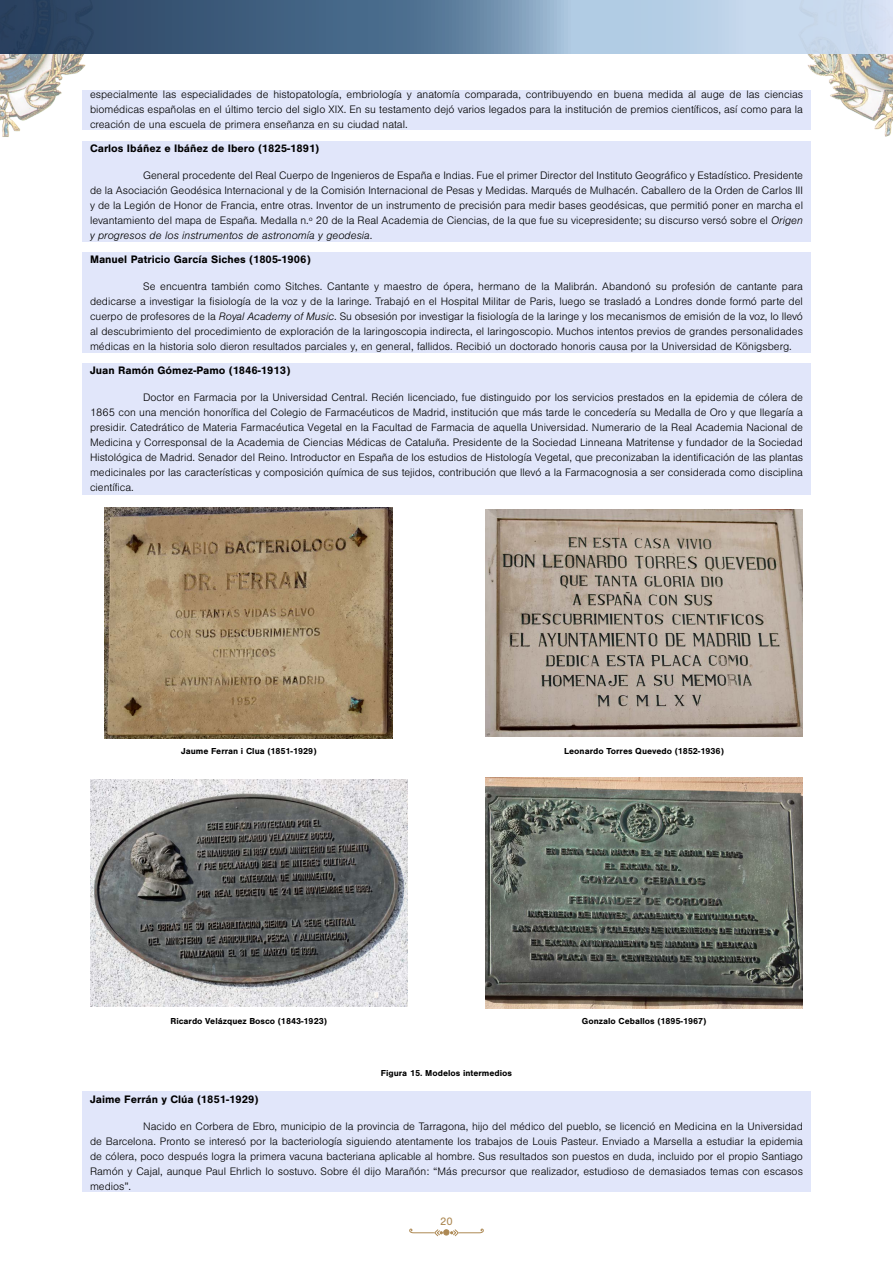
<style>
.page{position:relative;width:893px;height:1263px;background:#fff}
.page>*{position:absolute;margin:0;border:0;box-sizing:border-box;transform-origin:0 0}
.Body_black{font:300 11.25px/15px "Nimbus San";color:#000;text-align:justify}
.Body_subtitle{font:700 11.25px "Nimbus San";color:#000}
.t1{font:11.25px "Nimbus San";color:#ad8954}
.Captions{font:700 9px "Nimbus San";color:#000}
.s1{font-style:italic}
</style>
<div class="page">
<img style="left:0;top:54px;width:94px;height:83px">
<img style="left:798px;top:54px;width:95px;height:83px">
<svg style="left:0;top:0;width:893px;height:54px;background:#748faa"></svg>
<svg style="left:409px;top:1229px;width:75px;height:7px"></svg>
<div style="left:82px;top:90px;width:729px;height:39px;background:#e1e6fa"></div>
<div style="left:82px;top:141px;width:729px;height:101px;background:#e1e6fa"></div>
<div style="left:82px;top:252px;width:729px;height:100px;background:#e1e6fa"></div>
<div style="left:82px;top:363px;width:729px;height:131px;background:#e1e6fa"></div>
<div style="left:82px;top:1091px;width:729px;height:101px;background:#e1e6fa"></div>
<img style="left:485px;top:777px;width:318px;height:231px">
<img style="left:90px;top:779px;width:318px;height:228px">
<img style="left:485px;top:509px;width:318px;height:227px">
<img style="left:105px;top:507px;width:288px;height:231px">
<p class="Body_black" style="left:90px;top:87px;width:714px">especialmente las especialidades de histopatología, embriología y anatomía comparada, contribuyendo en buena medida al auge de las ciencias biomédicas españolas en el último tercio del siglo XIX. En su testamento dejó varios legados para la institución de premios científicos, así como para la creación de una escuela de primera enseñanza en su ciudad natal.</p>
<p class="Body_subtitle" style="left:90px;top:141px;width:231px">Carlos Ibáñez e Ibáñez de Ibero (1825-1891)</p>
<p class="Body_black" style="left:90px;top:168px;width:714px;text-indent:53px">General procedente del Real Cuerpo de Ingenieros de España e Indias. Fue el primer Director del Instituto Geográfico y Estadístico. Presidente de la Asociación Geodésica Internacional y de la Comisión Internacional de Pesas y Medidas. Marqués de Mulhacén. Caballero de la Orden de Carlos III y de la Legión de Honor de Francia, entre otras. Inventor de un instrumento de precisión para medir bases geodésicas, que permitió poner en marcha el levantamiento del mapa de España. Medalla n.º 20 de la Real Academia de Ciencias, de la que fue su vicepresidente; su discurso versó sobre el <span class="s1">Origen y progresos de los instrumentos de astronomía y geodesia</span>.</p>
<p class="Body_subtitle" style="left:90px;top:252px;width:222px">Manuel Patricio García Siches (1805-1906)</p>
<p class="Body_black" style="left:90px;top:279px;width:714px;text-align:left;text-indent:53px">Se encuentra también como Sitches. Cantante y maestro de ópera, hermano de la Malibrán. Abandonó su profesión de cantante para dedicarse a investigar la fisiología de la voz y de la laringe. Trabajó en el Hospital Militar de Paris, luego se trasladó a Londres donde formó parte del cuerpo de profesores de la <span class="s1">Royal Academy of Music</span>. Su obsesión por investigar la fisiología de la laringe y los mecanismos de emisión de la voz, lo llevó al descubrimiento del procedimiento de exploración de la laringoscopia indirecta, el laringoscopio. Muchos intentos previos de grandes personalidades médicas en la historia solo dieron resultados parciales y, en general, fallidos. Recibió un doctorado honoris causa por la Universidad de Königsberg.</p>
<p class="Body_subtitle" style="left:90px;top:363px;width:202px">Juan Ramón Gómez-Pamo (1846-1913)</p>
<p class="Body_black" style="left:90px;top:390px;width:715px;text-indent:53px">Doctor en Farmacia por la Universidad Central. Recién licenciado, fue distinguido por los servicios prestados en la epidemia de cólera de 1865 con una mención honorífica del Colegio de Farmacéuticos de Madrid, institución que más tarde le concedería su Medalla de Oro y que llegaría a presidir. Catedrático de Materia Farmacéutica Vegetal en la Facultad de Farmacia de aquella Universidad. Numerario de la Real Academia Nacional de Medicina y Corresponsal de la Academia de Ciencias Médicas de Cataluña. Presidente de la Sociedad Linneana Matritense y fundador de la Sociedad Histológica de Madrid. Senador del Reino. Introductor en España de los estudios de Histología Vegetal, que preconizaban la identificación de las plantas medicinales por las características y composición química de sus tejidos, contribución que llevó a la Farmacognosia a ser considerada como disciplina científica.</p>
<p class="Captions" style="left:181px;top:745px;width:137px">Jaume Ferran i Clua (1851-1929)</p>
<p class="Captions" style="left:564px;top:745px;width:161px">Leonardo Torres Quevedo (1852-1936)</p>
<p class="Captions" style="left:170px;top:1015px;width:158px">Ricardo Velázquez Bosco (1843-1923)</p>
<p class="Captions" style="left:582px;top:1015px;width:126px">Gonzalo Ceballos (1895-1967)</p>
<p class="Captions" style="left:381px;top:1067px;width:133px">Figura 15. Modelos intermedios</p>
<p class="Body_subtitle" style="left:90px;top:1092px;width:170px">Jaime Ferrán y Clúa (1851-1929)</p>
<p class="Body_black" style="left:90px;top:1119px;width:714px;text-indent:53px">Nacido en Corbera de Ebro, municipio de la provincia de Tarragona, hijo del médico del pueblo, se licenció en Medicina en la Universidad de Barcelona. Pronto se interesó por la bacteriología siguiendo atentamente los trabajos de Louis Pasteur. Enviado a Marsella a estudiar la epidemia de cólera, poco después logra la primera vacuna bacteriana aplicable al hombre. Sus resultados son puestos en duda, incluido por el propio Santiago Ramón y Cajal, aunque Paul Ehrlich lo sostuvo. Sobre él dijo Marañón: “Más precursor que realizador, estudioso de demasiados temas con escasos medios”.</p>
<p class="t1" style="left:440px;top:1215px;width:14px">20</p>
</div>
